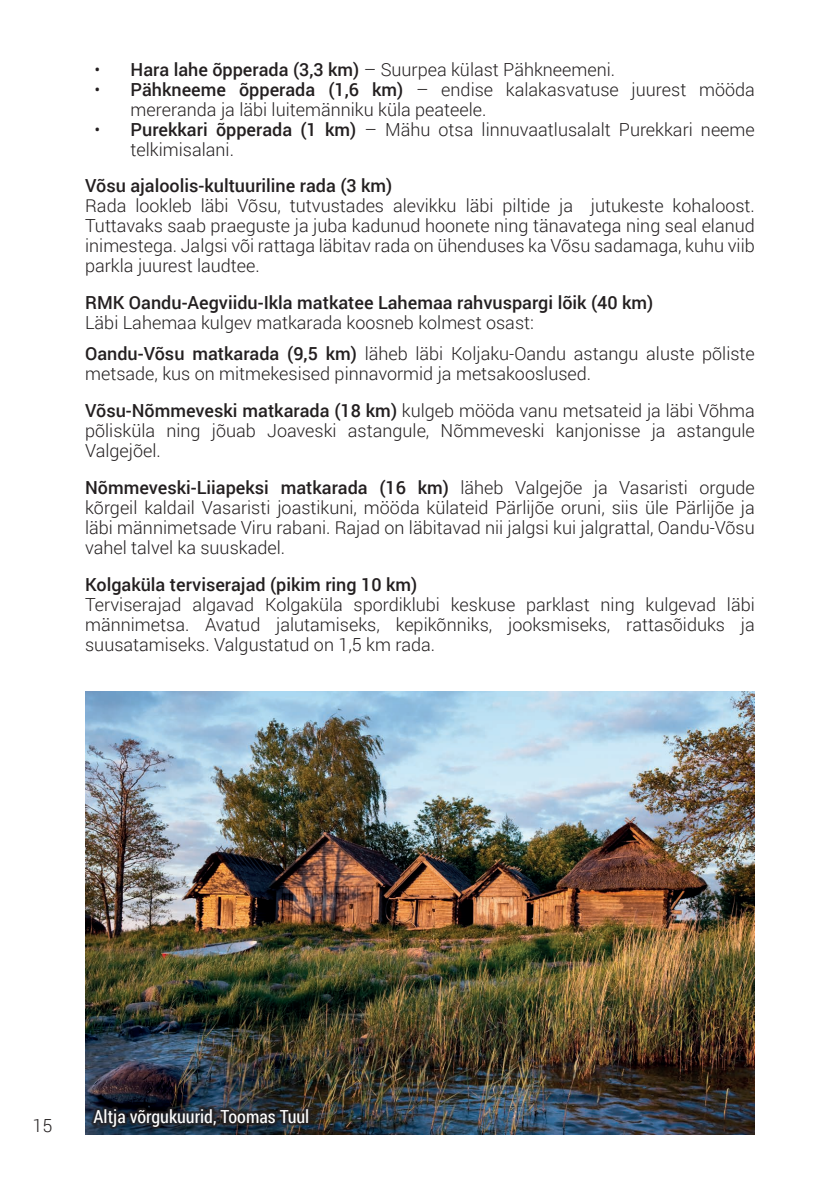
<style>
.page{position:relative;width:840px;height:1191px;background:#fff}
.page>*{position:absolute;margin:0;border:0;box-sizing:border-box;transform-origin:0 0}
.t1{font:300 18px/20px "Roboto";color:#231f20}
.t2{font:500 18px "Roboto";color:#231f20}
.t3{font:18px "Roboto Condensed";color:#fff}
.s1{font-weight:500}
</style>
<div class="page">
<img style="left:85px;top:692px;width:669px;height:442px">
<div style="left:91px;top:1106px;width:220px;height:23px;background:#231f20;opacity:.75"></div>
<p class="t1" style="left:94px;top:59px;width:522px">• <span class="s1">Hara lahe õpperada (3,3 km)</span> – Suurpea külast Pähkneemeni.</p>
<p class="t1" style="left:130px;top:79px;width:625px;text-indent:-36px">• <span class="s1">Pähkneeme õpperada (1,6 km)</span> – endise kalakasvatuse juurest mööda mereranda ja läbi luitemänniku küla peateele.</p>
<p class="t1" style="left:130px;top:119px;width:625px;text-indent:-36px">• <span class="s1">Purekkari õpperada (1 km)</span> – Mähu otsa linnuvaatlusalalt Purekkari neeme telkimisalani.</p>
<p class="t2" style="left:85px;top:172px;width:308px">Võsu ajaloolis-kultuuriline rada (3 km)</p>
<p class="t1" style="left:85px;top:195px;width:671px;text-align:justify">Rada lookleb läbi Võsu, tutvustades alevikku läbi piltide ja jutukeste kohaloost.<br>Tuttavaks saab praeguste ja juba kadunud hoonete ning tänavatega ning seal elanud inimestega. Jalgsi või rattaga läbitav rada on ühenduses ka Võsu sadamaga, kuhu viib parkla juurest laudtee.</p>
<p class="t2" style="left:85px;top:289px;width:569px">RMK Oandu-Aegviidu-Ikla matkatee Lahemaa rahvuspargi lõik (40 km)</p>
<p class="t1" style="left:85px;top:306px;width:670px;line-height:31.4px">Läbi Lahemaa kulgev matkarada koosneb kolmest osast:<br><span class="s1">Oandu-Võsu matkarada (9,5 km)</span> läheb läbi Koljaku-Oandu astangu aluste põliste</p>
<p class="t1" style="left:85px;top:354px;width:670px;line-height:37px">metsade, kus on mitmekesised pinnavormid ja metsakooslused.<br><span class="s1">Võsu-Nõmmeveski matkarada (18 km)</span> kulgeb mööda vanu metsateid ja läbi Võhma</p>
<p class="t1" style="left:85px;top:420px;width:670px">põlisküla ning jõuab Joaveski astangule, Nõmmeveski kanjonisse ja astangule<br>Valgejõel.</p>
<p class="t1" style="left:85px;top:477px;width:670px;text-align:justify"><span class="s1">Nõmmeveski-Liiapeksi matkarada (16 km)</span> läheb Valgejõe ja Vasaristi orgude kõrgeil kaldail Vasaristi joastikuni, mööda külateid Pärlijõe oruni, siis üle Pärlijõe ja läbi männimetsade Viru rabani. Rajad on läbitavad nii jalgsi kui jalgrattal, Oandu-Võsu vahel talvel ka suuskadel.</p>
<p class="t2" style="left:85px;top:572px;width:333px">Kolgaküla terviserajad (pikim ring 10 km)</p>
<p class="t1" style="left:85px;top:594px;width:671px;text-align:justify">Terviserajad algavad Kolgaküla spordiklubi keskuse parklast ning kulgevad läbi männimetsa. Avatud jalutamiseks, kepikõnniks, jooksmiseks, rattasõiduks ja suusatamiseks. Valgustatud on 1,5 km rada.</p>
<p class="t1" style="left:33px;top:1115px;width:21px">15</p>
<p class="t3" style="left:94px;top:1104px;width:217px">Altja võrgukuurid, Toomas Tuul</p>
</div>
